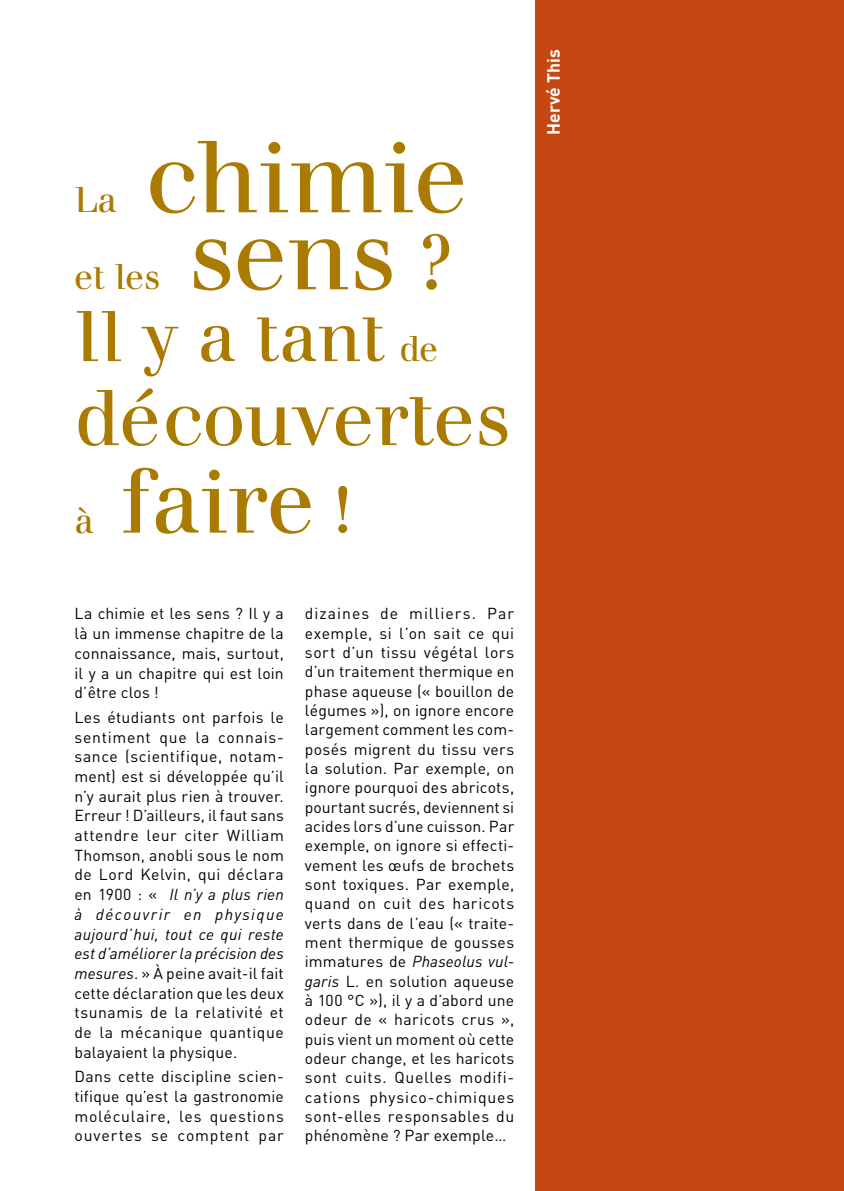
<style>
.page{position:relative;width:844px;height:1191px;background:#fff}
.page>*{position:absolute;margin:0;border:0;box-sizing:border-box;transform-origin:0 0}
._03-titre_chapitre{font:99.75px "Apfelbaum";color:#aa7b00}
._03-titre_chapitre-2{font:89.25px "Apfelbaum";color:#aa7b00}
._03-titre_chapitre-3{font:77px "Apfelbaum";color:#aa7b00}
._03-titre_chapitre-4{font:70px "Apfelbaum";color:#aa7b00}
._03-titre_chapitre-5{font:35px "Apfelbaum";color:#aa7b00}
.Bandeau_Auteur{font:700 17.5px "DIN";color:#fff}
._04-Texte_courant{font:15.75px/19.2px "DIN";letter-spacing:.035em;color:#000;text-align:justify}
.s1{font-size:77px}
.s2{font-size:35px}
.s3{font-size:64.75px}
.s4{font-style:italic}
</style>
<div class="page">
<div style="left:535px;top:0;width:308px;height:1191px;background:#c54812"></div>
<p class="_03-titre_chapitre-5" style="left:74px;top:179px;width:44px">La</p>
<p class="_03-titre_chapitre" style="left:145px;top:117px;width:324px">chimie</p>
<p class="_03-titre_chapitre" style="left:188px;top:194px;width:264px">sens <span class="s1">?</span></p>
<p class="_03-titre_chapitre-4" style="left:74px;top:294px;width:365px">Il y a tant <span class="s2">de</span></p>
<p class="_03-titre_chapitre-3" style="left:74px;top:372px;width:437px">découvertes</p>
<p class="_03-titre_chapitre-5" style="left:74px;top:256px;width:87px">et les</p>
<p class="_03-titre_chapitre-5" style="left:74px;top:499px;width:21px">à</p>
<p class="_03-titre_chapitre-2" style="left:122px;top:448px;width:232px">faire <span class="s3">!</span></p>
<p class="_04-Texte_courant" style="left:74px;top:603px;width:211px">La chimie et les sens ? Il y a là un immense chapitre de la connaissance, mais, surtout, il y a un chapitre qui est loin d’être clos !</p>
<p class="_04-Texte_courant" style="left:74px;top:707px;width:211px">Les étudiants ont parfois le sentiment que la connais&shy;sance (scientifique, notam&shy;ment) est si développée qu’il n’y aurait plus rien à trouver.<br>Erreur ! D’ailleurs, il faut sans attendre leur citer William Thomson, anobli sous le nom de Lord Kelvin, qui déclara en 1900 : « <span class="s4">Il n’y a plus rien à découvrir en physique aujourd’hui, tout ce qui reste est d’améliorer la précision des mesures</span>. » À peine avait-il fait cette déclaration que les deux tsunamis de la relativité et de la mécanique quantique balayaient la physique.</p>
<p class="_04-Texte_courant" style="left:74px;top:1066px;width:211px">Dans cette discipline scien&shy;tifique qu’est la gastronomie moléculaire, les questions ouvertes se comptent par</p>
<p class="_04-Texte_courant" style="left:305px;top:604px;width:211px">dizaines de milliers. Par exemple, si l’on sait ce qui sort d’un tissu végétal lors d’un traitement thermique en phase aqueuse (« bouillon de légumes »), on ignore encore largement comment les com&shy;posés migrent du tissu vers la solution. Par exemple, on ignore pourquoi des abricots, pourtant sucrés, deviennent si acides lors d’une cuisson. Par exemple, on ignore si effecti&shy;vement les œufs de brochets sont toxiques. Par exemple, quand on cuit des haricots verts dans de l’eau (« traite&shy;ment thermique de gousses immatures de <span class="s4">Phaseolus vul&shy;garis</span> L. en solution aqueuse à 100 °C »), il y a d’abord une odeur de « haricots crus », puis vient un moment où cette odeur change, et les haricots sont cuits. Quelles modifi&shy;cations physico-chimiques sont-elles responsables du phénomène ? Par exemple…</p>
<p class="Bandeau_Auteur" style="left:542px;top:135px;width:87px;rotate:-90deg">Hervé This</p>
</div>
